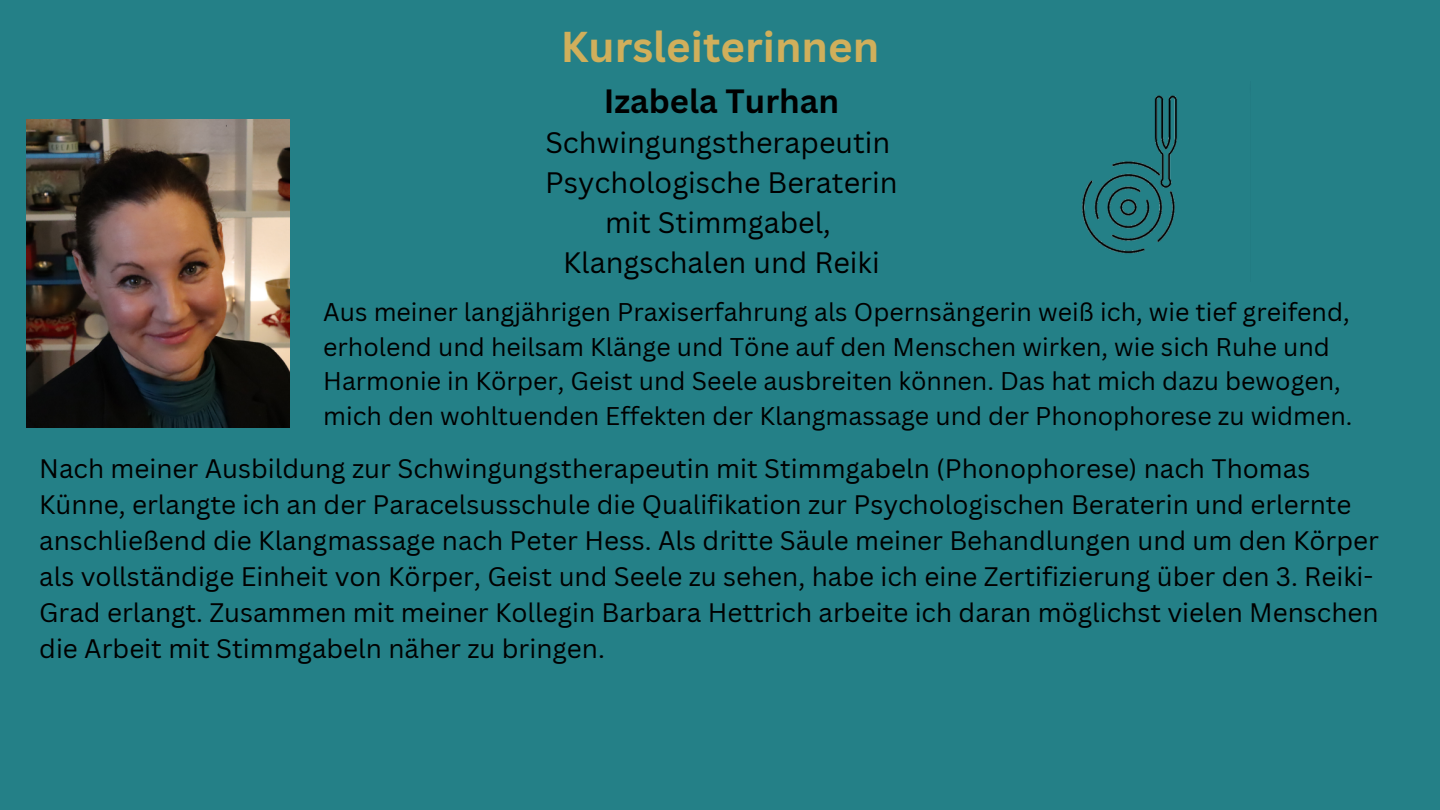
<style>
.page{position:relative;width:1440px;height:810px;background:#248087}
.page>*{position:absolute;margin:0;border:0;box-sizing:border-box;transform-origin:0 0}
.t1{font:700 42px "Canva Sans";color:#d0af5b}
.t2{font:700 32.8px "Canva Sans";color:#000}
.t3{font:28.8px/39.8px "Canva Sans";color:#000;text-align:center}
.t4{font:26.1px/36px "Canva Sans";color:#000}
.t5{font:25px/34.5px "Canva Sans";color:#000}
</style>
<div class="page">
<img style="left:27px;top:119px;width:263px;height:308px">
<img style="left:1082px;top:95px;width:95px;height:159px">
<p class="t1" style="left:561px;top:17px;width:320px">Kursleiterinnen</p>
<p class="t2" style="left:604px;top:78px;width:237px">Izabela Turhan</p>
<p class="t3" style="left:545px;top:122px;width:354px">Schwingungstherapeutin<br>Psychologische Beraterin mit Stimmgabel,<br>Klangschalen und Reiki</p>
<p class="t5" style="left:323px;top:295px;width:1031px">Aus meiner langjährigen Praxiserfahrung als Opernsängerin weiß ich, wie tief greifend, erholend und heilsam Klänge und Töne auf den Menschen wirken, wie sich Ruhe und Harmonie in Körper, Geist und Seele ausbreiten können. Das hat mich dazu bewogen, mich den wohltuenden Effekten der Klangmassage und der Phonophorese zu widmen.</p>
<h2 class="t4" style="left:39px;top:450px;width:1341px">Nach meiner Ausbildung zur Schwingungstherapeutin mit Stimmgabeln (Phonophorese) nach Thomas Künne, erlangte ich an der Paracelsusschule die Qualifikation zur Psychologischen Beraterin und erlernte anschließend die Klangmassage nach Peter Hess. Als dritte Säule meiner Behandlungen und um den Körper als vollständige Einheit von Körper, Geist und Seele zu sehen, habe ich eine Zertifizierung über den 3. Reiki-Grad erlangt. Zusammen mit meiner Kollegin Barbara Hettrich arbeite ich daran möglichst vielen Menschen die Arbeit mit Stimmgabeln näher zu bringen.</h2>
</div>
